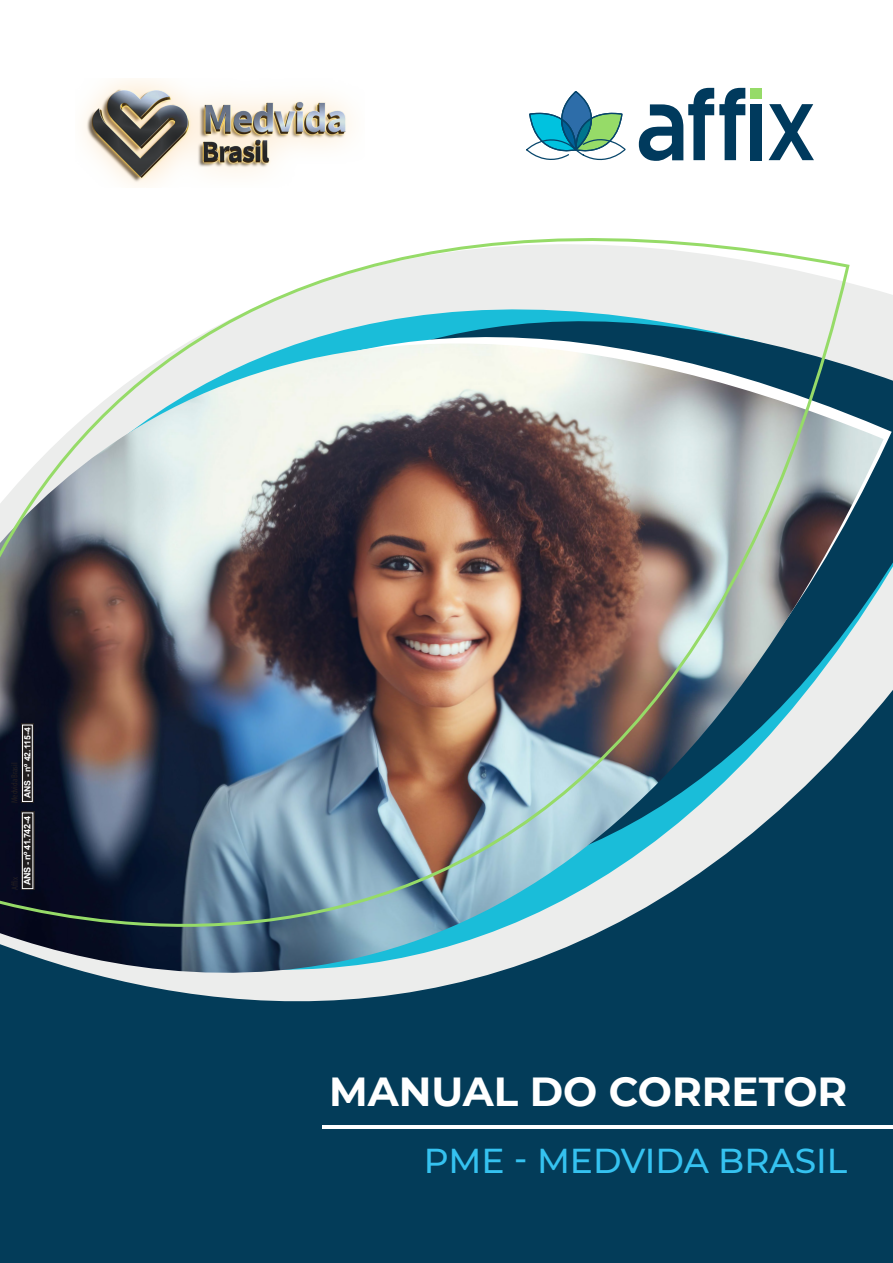
<style>
.page{position:relative;width:893px;height:1263px;background:#fff}
.page>*{position:absolute;margin:0;border:0;box-sizing:border-box;transform-origin:0 0}
.t1{font:700 40.5px "Montserrat";color:#fff}
.t2{font:500 34.5px "Montserrat";color:#35c2f0}
.t3{font:700 9.15px "Arial";letter-spacing:-.04em;color:#fff}
.t4{font:700 8.55px "Arial";color:#fff}
</style>
<div class="page">
<div style="left:0;top:590px;width:893px;height:673px;background:#033c59"></div>
<hr style="left:323px;top:1125px;width:570px;height:3px;background:#fff">
<svg style="left:851px;top:284px;width:42px;height:417px;background:#a6b9c1"></svg>
<img style="left:851px;top:343px;width:33px;height:396px">
<img style="left:0;top:87px;width:851px;height:915px">
<svg style="left:768px;top:104px;width:46px;height:56px"></svg>
<div style="left:751px;top:104px;width:11px;height:56px;background:#003a5d"></div>
<div style="left:751px;top:88px;width:11px;height:11px;background:#96db68"></div>
<svg style="left:639px;top:88px;width:106px;height:73px"></svg>
<svg style="left:526px;top:91px;width:100px;height:69px"></svg>
<img style="left:75px;top:78px;width:289px;height:109px">
<div style="left:21px;top:723px;width:13px;height:80px;background:#231f20"></div>
<div style="left:22px;top:725px;width:11px;height:77px;border:1px solid #fff"></div>
<svg style="left:21px;top:811px;width:13px;height:79px"></svg>
<div style="left:22px;top:813px;width:11px;height:75px;background:#211e1e"></div>
<div style="left:22px;top:812px;width:11px;height:77px;border:1px solid #fff"></div>
<p class="t4" style="left:21px;top:798px;width:72px;rotate:-90deg">ANS - nº 42.115-4</p>
<p class="t3" style="left:21px;top:885px;width:71px;rotate:-90deg">ANS - nº 41.742-4</p>
<p class="t1" style="left:329px;top:1062px;width:520px">MANUAL DO CORRETOR</p>
<p class="t2" style="left:424px;top:1137px;width:425px">PME - MEDVIDA BRASIL</p>
</div>
